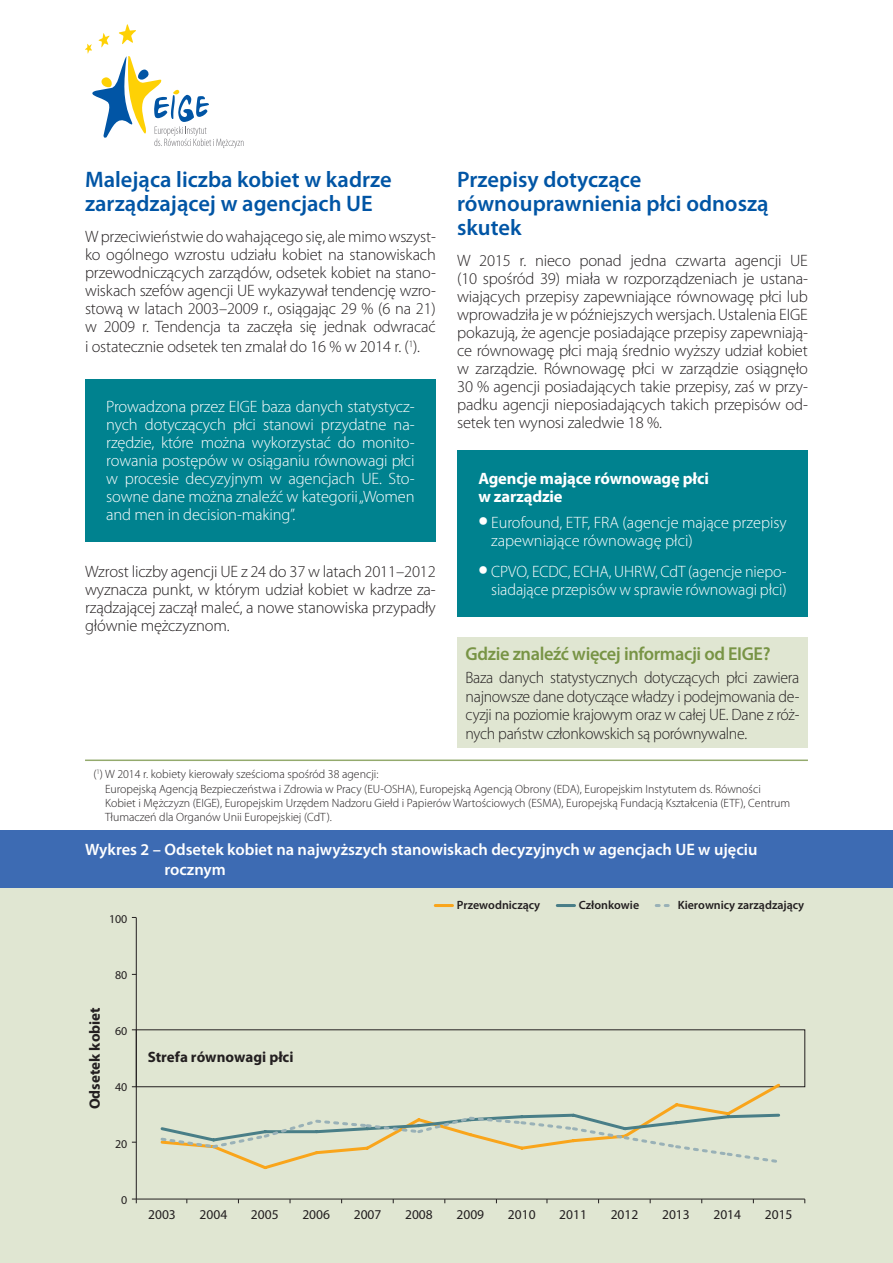
<style>
.page{position:relative;width:893px;height:1263px;background:#fff}
.page>*{position:absolute;margin:0;border:0;box-sizing:border-box;transform-origin:0 0}
.Title_1{font:600 22.5px/24px "Myriad Pro";color:#0155a5}
.Title_2{font:600 18.75px "Myriad Pro";letter-spacing:-.02em;color:#789445}
.Body_text{font:300 16.5px/18px "Myriad Pro";letter-spacing:-.01em;color:#231f20;text-align:justify}
.Body_text-2{font:300 16.5px/18px "Myriad Pro";letter-spacing:-.005em;color:#fff}
.Bullet{font:300 16.5px/18.8px "Myriad Pro";letter-spacing:-.02em;color:#231f20;text-align:justify;scale:.96 1}
.Figure_title{font:600 16.5px/19.5px "Myriad Pro";color:#fff}
.Body_text-3{font:700 16.5px/18px "Myriad Pro";letter-spacing:-.01em;color:#fff}
.t1{font:700 15px "Myriad Pro";color:#231f20}
.t2{font:13.5px "Myriad Pro";color:#231f20}
.Footnote{font:300 12px/14.4px "Myriad Pro";color:#231f20}
.t3{font:600 12px "Myriad Pro";color:#231f20}
.t4{font:12px "Myriad Pro";color:#231f20}
.s1{font-weight:900;font-size:27px}
</style>
<div class="page">
<svg style="left:85px;top:24px;width:159px;height:124px"></svg>
<div style="left:0;top:887px;width:893px;height:376px;background:#e0e6d2"></div>
<div style="left:0;top:830px;width:893px;height:57px;background:#3d6bb3"></div>
<hr style="left:136px;top:918px;width:1px;height:281px;background:#231f20">
<hr style="left:136px;top:1199px;width:669px;height:1px;background:#231f20">
<svg style="left:159px;top:1083px;width:624px;height:87px"></svg>
<svg style="left:159px;top:1111px;width:623px;height:54px"></svg>
<hr style="left:435px;top:904px;width:17px;height:3px;background:#f9a51b">
<hr style="left:557px;top:904px;width:17px;height:3px;background:#497e87">
<svg style="left:656px;top:904px;width:14px;height:3px"></svg>
<div style="left:457px;top:450px;width:351px;height:166px;background:#00828f"></div>
<div style="left:85px;top:379px;width:351px;height:162px;background:#00828f"></div>
<hr style="left:85px;top:759px;width:723px;height:2px;background:#94aa6d">
<div style="left:457px;top:637px;width:351px;height:110px;background:#e0e6d2"></div>
<p class="Title_1" style="left:85px;top:168px;width:308px">Malejąca liczba kobiet w kadrze zarządzającej w agencjach UE</p>
<p class="Body_text" style="left:85px;top:227px;width:352px">W przeciwieństwie do wahającego się, ale mimo wszyst&shy;ko ogólnego wzrostu udziału kobiet na stanowiskach przewodniczących zarządów, odsetek kobiet na stano&shy;wiskach szefów agencji UE wykazywał tendencję wzro&shy;stową w latach 2003–2009 r., osiągając 29 % (6 na 21) w 2009 r. Tendencja ta zaczęła się jednak odwracać</p>
<p class="Body_text" style="left:85px;top:338px;width:337px">i ostatecznie odsetek ten zmalał do 16 % w 2014 r. (<sup>1</sup>).</p>
<p class="Body_text-2" style="left:106px;top:398px;width:310px;text-align:justify">Prowadzona przez EIGE baza danych statystycz&shy;nych dotyczących płci stanowi przydatne na&shy;rzędzie, które można wykorzystać do monito&shy;rowania postępów w osiąganiu równowagi płci w procesie decyzyjnym w agencjach UE. Sto&shy;sowne dane można znaleźć w kategorii „Women and men in decision-making”.</p>
<p class="Body_text" style="left:85px;top:562px;width:352px">Wzrost liczby agencji UE z 24 do 37 w latach 2011–2012 wyznacza punkt, w którym udział kobiet w kadrze za&shy;rządzającej zaczął maleć, a nowe stanowiska przypadły głównie mężczyznom.</p>
<p class="Title_1" style="left:457px;top:168px;width:313px">Przepisy dotyczące równouprawnienia płci odnoszą skutek</p>
<p class="Body_text" style="left:457px;top:251px;width:352px">W 2015 r. nieco ponad jedna czwarta agencji UE (10 spośród 39) miała w rozporządzeniach je ustana&shy;wiających przepisy zapewniające równowagę płci lub wprowadziła je w późniejszych wersjach. Ustalenia EIGE pokazują, że agencje posiadające przepisy zapewniają&shy;ce równowagę płci mają średnio wyższy udział kobiet w zarządzie. Równowagę płci w zarządzie osiągnęło 30 % agencji posiadających takie przepisy, zaś w przy&shy;padku agencji nieposiadających takich przepisów od&shy;setek ten wynosi zaledwie 18 %.</p>
<p class="Body_text-3" style="left:478px;top:469px;width:232px">Agencje mające równowagę płci w zarządzie</p>
<p class="Body_text-2" style="left:491px;top:514px;width:297px;text-indent:-13px"><span class="s1">•</span> Eurofound, ETF, FRA (agencje mające przepisy zapewniające równowagę płci)</p>
<p class="Body_text-2" style="left:478px;top:563px;width:310px;text-align:right"><span class="s1">•</span> CPVO, ECDC, ECHA, UHRW, CdT (agencje niepo&shy;siadające przepisów w sprawie równowagi płci)</p>
<p class="Title_2" style="left:466px;top:643px;width:306px">Gdzie znaleźć więcej informacji od EIGE?</p>
<p class="Bullet" style="left:466px;top:668px;width:349px">Baza danych statystycznych dotyczących płci zawiera najnowsze dane dotyczące władzy i podejmowania de&shy;cyzji na poziomie krajowym oraz w całej UE. Dane z róż&shy;nych państw członkowskich są porównywalne.</p>
<p class="Footnote" style="left:105px;top:767px;width:687px;text-indent:-11px">(<sup>1</sup>) W 2014 r. kobiety kierowały sześcioma spośród 38 agencji:<br>Europejską Agencją Bezpieczeństwa i Zdrowia w Pracy (EU-OSHA), Europejską Agencją Obrony (EDA), Europejskim Instytutem ds. Równości Kobiet i Mężczyzn (EIGE), Europejskim Urzędem Nadzoru Giełd i Papierów Wartościowych (ESMA), Europejską Fundacją Kształcenia (ETF), Centrum Tłumaczeń dla Organów Unii Europejskiej (CdT).</p>
<p class="Figure_title" style="left:165px;top:840px;width:594px;text-indent:-79px">Wykres 2 – Odsetek kobiet na najwyższych stanowiskach decyzyjnych w agencjach UE w ujęciu rocznym</p>
<p class="t4" style="left:109px;top:911px;width:20px">100</p>
<p class="t1" style="left:85px;top:1109px;width:104px;rotate:-90deg">Odsetek kobiet</p>
<p class="t4" style="left:115px;top:967px;width:14px">80</p>
<p class="t4" style="left:115px;top:1024px;width:14px">60</p>
<p class="t4" style="left:115px;top:1080px;width:14px">40</p>
<p class="t4" style="left:115px;top:1136px;width:14px">20</p>
<p class="t4" style="left:121px;top:1192px;width:8px">0</p>
<p class="t1" style="left:148px;top:1047px;width:147px">Strefa równowagi płci</p>
<p class="t3" style="left:457px;top:897px;width:85px">Przewodniczący</p>
<p class="t3" style="left:579px;top:897px;width:62px">Członkowie</p>
<p class="t3" style="left:678px;top:897px;width:128px">Kierownicy zarządzający</p>
<p class="t2" style="left:148px;top:1206px;width:29px">2003</p>
<p class="t2" style="left:200px;top:1206px;width:29px">2004</p>
<p class="t2" style="left:251px;top:1206px;width:29px">2005</p>
<p class="t2" style="left:302px;top:1206px;width:29px">2006</p>
<p class="t2" style="left:354px;top:1206px;width:29px">2007</p>
<p class="t2" style="left:405px;top:1206px;width:29px">2008</p>
<p class="t2" style="left:456px;top:1206px;width:29px">2009</p>
<p class="t2" style="left:508px;top:1206px;width:29px">2010</p>
<p class="t2" style="left:559px;top:1206px;width:29px">2011</p>
<p class="t2" style="left:611px;top:1206px;width:29px">2012</p>
<p class="t2" style="left:662px;top:1206px;width:29px">2013</p>
<p class="t2" style="left:713px;top:1206px;width:29px">2014</p>
<p class="t2" style="left:765px;top:1206px;width:29px">2015</p>
</div>
